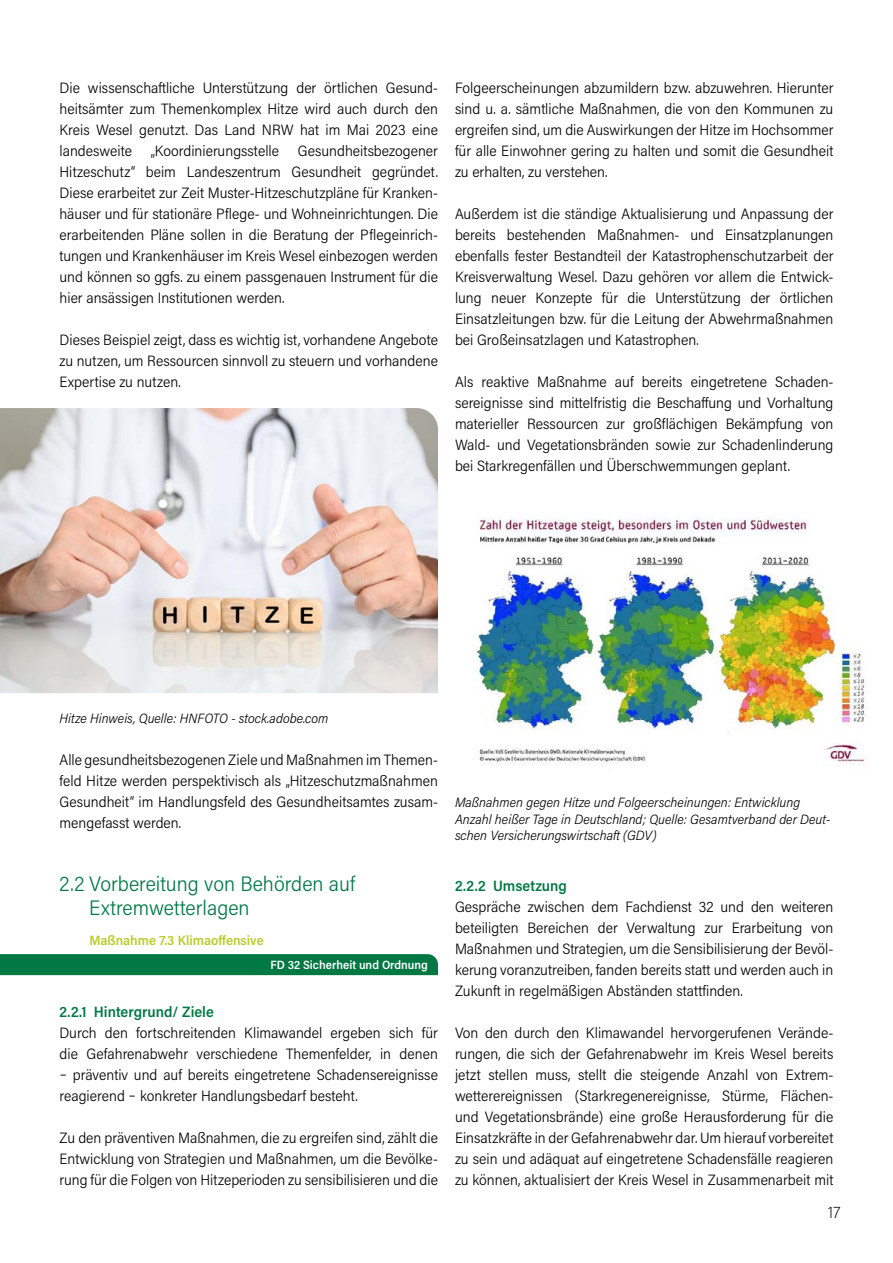
<style>
.page{position:relative;width:893px;height:1263px;background:#fff}
.page>*{position:absolute;margin:0;border:0;box-sizing:border-box;transform-origin:0 0}
.t1{font:300 21px/24px "Acumin Pro Semi Cond";color:#007844}
.t2{font:200 16.5px "Acumin Pro Semi Cond";color:#000}
.t3{font:300 15px/21px "Acumin Pro Semi Cond";color:#000;text-align:justify}
.t4{font:600 15px "Acumin Pro Semi Cond";color:#007844}
.t5{font:italic 300 13.5px/16.5px "Acumin Pro Semi Cond";color:#000}
.t6{font:600 13.5px "Acumin Pro Semi Cond";color:#b4cd29}
.t7{font:600 12px "Acumin Pro Semi Cond";color:#fff}
</style>
<div class="page">
<img style="left:0;top:408px;width:438px;height:285px">
<div style="left:0;top:954px;width:438px;height:21px;background:#007844"></div>
<img style="left:474px;top:517px;width:391px;height:249px">
<p class="t3" style="left:60px;top:77px;width:380px">Die wissenschaftliche Unterstützung der örtlichen Gesund&shy;heitsämter zum Themenkomplex Hitze wird auch durch den Kreis Wesel genutzt. Das Land NRW hat im Mai 2023 eine landesweite</p>
<p class="t3" style="left:60px;top:140px;width:380px;text-indent:238px">Gesundheitsbezogener Hitzeschutz“ beim Landeszentrum Gesundheit gegründet.<br>Diese erarbeitet zur Zeit Muster-Hitzeschutzpläne für Kranken&shy;häuser und für stationäre Pflege- und Wohneinrichtungen. Die erarbeitenden Pläne sollen in die Beratung der Pflegeinrich&shy;tungen und Krankenhäuser im Kreis Wesel einbezogen werden und können so ggfs. zu einem passgenauen Instrument für die hier ansässigen Institutionen werden.</p>
<p class="t3" style="left:60px;top:329px;width:380px">Dieses Beispiel zeigt, dass es wichtig ist, vorhandene Angebote zu nutzen, um Ressourcen sinnvoll zu steuern und vorhandene Expertise zu nutzen.</p>
<p class="t3" style="left:151px;top:140px;width:130px">„Koordinierungsstelle</p>
<p class="t3" style="left:455px;top:77px;width:380px">Folgeerscheinungen abzumildern bzw. abzuwehren. Hierunter sind u. a. sämtliche Maßnahmen, die von den Kommunen zu ergreifen sind, um die Auswirkungen der Hitze im Hochsommer für alle Einwohner gering zu halten und somit die Gesundheit zu erhalten, zu verstehen.</p>
<p class="t3" style="left:455px;top:203px;width:380px">Außerdem ist die ständige Aktualisierung und Anpassung der bereits bestehenden Maßnahmen- und Einsatzplanungen ebenfalls fester Bestandteil der Katastrophenschutzarbeit der Kreisverwaltung Wesel. Dazu gehören vor allem die Entwick&shy;lung neuer Konzepte für die Unterstützung der örtlichen Einsatzleitungen bzw. für die Leitung der Abwehrmaßnahmen bei Großeinsatzlagen und Katastrophen.</p>
<p class="t3" style="left:455px;top:371px;width:380px">Als reaktive Maßnahme auf bereits eingetretene Schaden&shy;sereignisse sind mittelfristig die Beschaffung und Vorhaltung materieller Ressourcen zur großflächigen Bekämpfung von Wald- und Vegetationsbränden sowie zur Schadenlinderung bei Starkregenfällen und Überschwemmungen geplant.</p>
<p class="t5" style="left:60px;top:709px;width:271px">Hitze Hinweis, Quelle: HNFOTO - stock.adobe.com</p>
<p class="t3" style="left:60px;top:749px;width:380px">Alle gesundheitsbezogenen Ziele und Maßnahmen im Themen&shy;feld Hitze werden perspektivisch als „Hitzeschutzmaßnahmen Gesundheit“ im Handlungsfeld des Gesundheitsamtes zusam&shy;mengefasst werden.</p>
<h1 class="t1" style="left:89px;top:871px;width:267px;text-indent:-30px">2.2 Vorbereitung von Behörden auf<br>Extremwetterlagen</h1>
<p class="t6" style="left:90px;top:930px;width:176px">Maßnahme 7.3 Klimaoffensive</p>
<p class="t7" style="left:270px;top:956px;width:159px">FD 32 Sicherheit und Ordnung</p>
<p class="t4" style="left:60px;top:1001px;width:156px">2.2.1 Hintergrund/ Ziele</p>
<p class="t3" style="left:60px;top:1022px;width:380px">Durch den fortschreitenden Klimawandel ergeben sich für die Gefahrenabwehr verschiedene Themenfelder, in denen ‒ präventiv und auf bereits eingetretene Schadensereignisse reagierend ‒ konkreter Handlungsbedarf besteht.</p>
<p class="t3" style="left:60px;top:1127px;width:380px">Zu den präventiven Maßnahmen, die zu ergreifen sind, zählt die Entwicklung von Strategien und Maßnahmen, um die Bevölke&shy;rung für die Folgen von Hitzeperioden zu sensibilisieren und die</p>
<p class="t5" style="left:455px;top:793px;width:377px">Maßnahmen gegen Hitze und Folgeerscheinungen: Entwicklung<br>Anzahl heißer Tage in Deutschland; Quelle: Gesamtverband der Deut&shy;schen Versicherungswirtschaft (GDV)</p>
<p class="t4" style="left:455px;top:875px;width:113px">2.2.2 Umsetzung</p>
<p class="t3" style="left:455px;top:896px;width:380px">Gespräche zwischen dem Fachdienst 32 und den weiteren beteiligten Bereichen der Verwaltung zur Erarbeitung von Maßnahmen und Strategien, um die Sensibilisierung der Bevöl&shy;kerung voranzutreiben, fanden bereits statt und werden auch in Zukunft in regelmäßigen Abständen stattfinden.</p>
<p class="t3" style="left:455px;top:1022px;width:380px">Von den durch den Klimawandel hervorgerufenen Verände&shy;rungen, die sich der Gefahrenabwehr im Kreis Wesel bereits jetzt stellen muss, stellt die steigende Anzahl von Extrem&shy;wetterereignissen (Starkregenereignisse, Stürme, Flächen&shy;und Vegetationsbrände) eine große Herausforderung für die Einsatzkräfte in der Gefahrenabwehr dar. Um hierauf vorbereitet zu sein und adäquat auf eingetretene Schadensfälle reagieren zu können, aktualisiert der Kreis Wesel in Zusammenarbeit mit</p>
<p class="t2" style="left:828px;top:1201px;width:14px">17</p>
</div>
